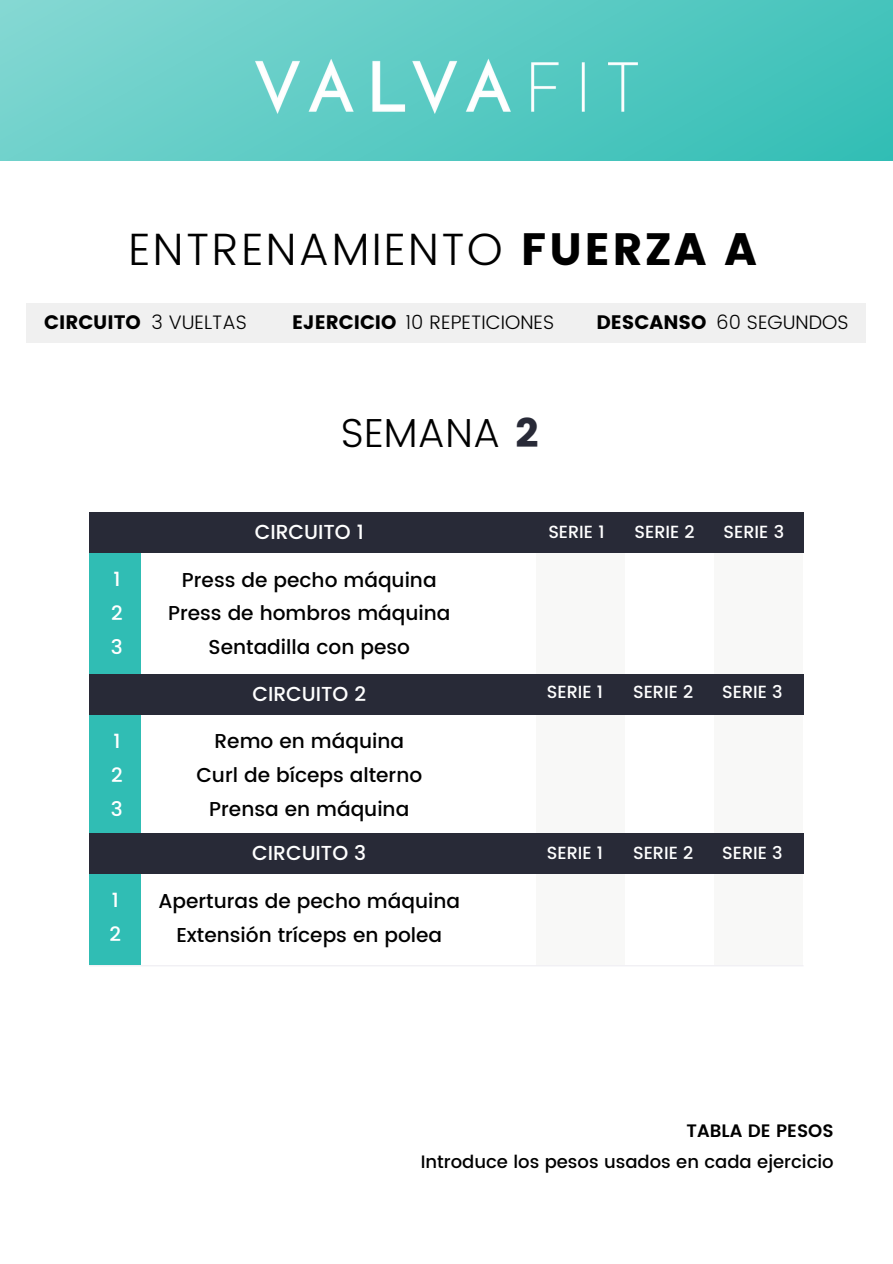
<style>
.page{position:relative;width:893px;height:1264px;background:#fff}
.page>*{position:absolute;margin:0;border:0;box-sizing:border-box;transform-origin:0 0}
.t1{font:300 45.3px "Poppins";letter-spacing:.05em;color:#000}
.t2{font:300 40.5px "Poppins";color:#000}
.t3{font:500 20.25px "Poppins";color:#fff}
.t4{font:500 20.1px/33.8px "Poppins";color:#000;text-align:center}
.t5{font:500 20.1px/33.9px "Poppins";color:#fff}
.t6{font:300 19.5px "Poppins";color:#000}
.t7{font:19.5px "Poppins";color:#000}
.t8{font:500 18px "Poppins";color:#000}
.t9{font:600 18px "Poppins";color:#000}
.t10{font:500 17.55px "Poppins";color:#fff}
.s1{font-weight:400}
.s2{font-weight:300}
.s3{font-weight:400;color:#282a37}
</style>
<div class="page">
<div style="left:1px;top:0;width:891px;height:161px;background:linear-gradient(to right,#7cd5d0,#3cc1b9)"></div>
<img style="left:115px;top:44px;width:662px;height:91px">
<div style="left:26px;top:303px;width:840px;height:40px;background:#f0f0f0"></div>
<div style="left:414px;top:512px;width:389px;height:41px;background:#282a37"></div>
<div style="left:89px;top:512px;width:446px;height:41px;background:#282a37"></div>
<div style="left:714px;top:553px;width:89px;height:411px;background:#f8f8f7"></div>
<div style="left:89px;top:553px;width:52px;height:411px;background:#30bdb4"></div>
<div style="left:536px;top:553px;width:89px;height:411px;background:#f8f8f7"></div>
<div style="left:414px;top:674px;width:389px;height:40px;background:#282a37"></div>
<div style="left:89px;top:674px;width:446px;height:40px;background:#282a37"></div>
<div style="left:414px;top:833px;width:389px;height:41px;background:#282a37"></div>
<div style="left:89px;top:833px;width:446px;height:41px;background:#282a37"></div>
<hr style="left:89px;top:965px;width:714px;height:1px;background:#edecf1">
<h1 class="t1" style="left:129px;top:222px;width:629px">ENTRENAMIENTO <span class="s1">FUERZA A</span></h1>
<p class="t7" style="left:44px;top:310px;width:204px">CIRCUITO <span class="s2">3 VUELTAS</span></p>
<p class="t6" style="left:292px;top:310px;width:264px"><span class="s1">EJERCICIO</span> 10 REPETICIONES</p>
<p class="t6" style="left:596px;top:310px;width:253px"><span class="s1">DESCANSO</span> 60 SEGUNDOS</p>
<p class="t5" style="left:111px;top:562px;width:13px">1<br>2<br>3</p>
<p class="t5" style="left:111px;top:724px;width:13px">1<br>2<br>3</p>
<p class="t5" style="left:109px;top:883px;width:13px">1<br>2</p>
<h2 class="t2" style="left:341px;top:409px;width:199px">SEMANA <span class="s3">2</span></h2>
<p class="t3" style="left:255px;top:520px;width:111px">CIRCUITO 1</p>
<p class="t10" style="left:548px;top:521px;width:58px">SERIE 1</p>
<p class="t10" style="left:634px;top:521px;width:62px">SERIE 2</p>
<p class="t10" style="left:723px;top:521px;width:62px">SERIE 3</p>
<p class="t4" style="left:168px;top:562px;width:284px">Press de pecho máquina<br>Press de hombros máquina<br>Sentadilla con peso</p>
<p class="t3" style="left:252px;top:681px;width:115px">CIRCUITO 2</p>
<p class="t4" style="left:196px;top:724px;width:227px">Remo en máquina<br>Curl de bíceps alterno<br>Prensa en máquina</p>
<p class="t3" style="left:252px;top:841px;width:115px">CIRCUITO 3</p>
<p class="t4" style="left:159px;top:884px;width:303px">Aperturas de pecho máquina<br>Extensión tríceps en polea</p>
<p class="t10" style="left:547px;top:681px;width:58px">SERIE 1</p>
<p class="t10" style="left:633px;top:681px;width:62px">SERIE 2</p>
<p class="t10" style="left:722px;top:681px;width:62px">SERIE 3</p>
<p class="t10" style="left:547px;top:842px;width:58px">SERIE 1</p>
<p class="t10" style="left:633px;top:842px;width:62px">SERIE 2</p>
<p class="t10" style="left:722px;top:842px;width:62px">SERIE 3</p>
<p class="t9" style="left:686px;top:1120px;width:148px">TABLA DE PESOS</p>
<p class="t8" style="left:420px;top:1150px;width:414px">Introduce los pesos usados en cada ejercicio</p>
</div>
